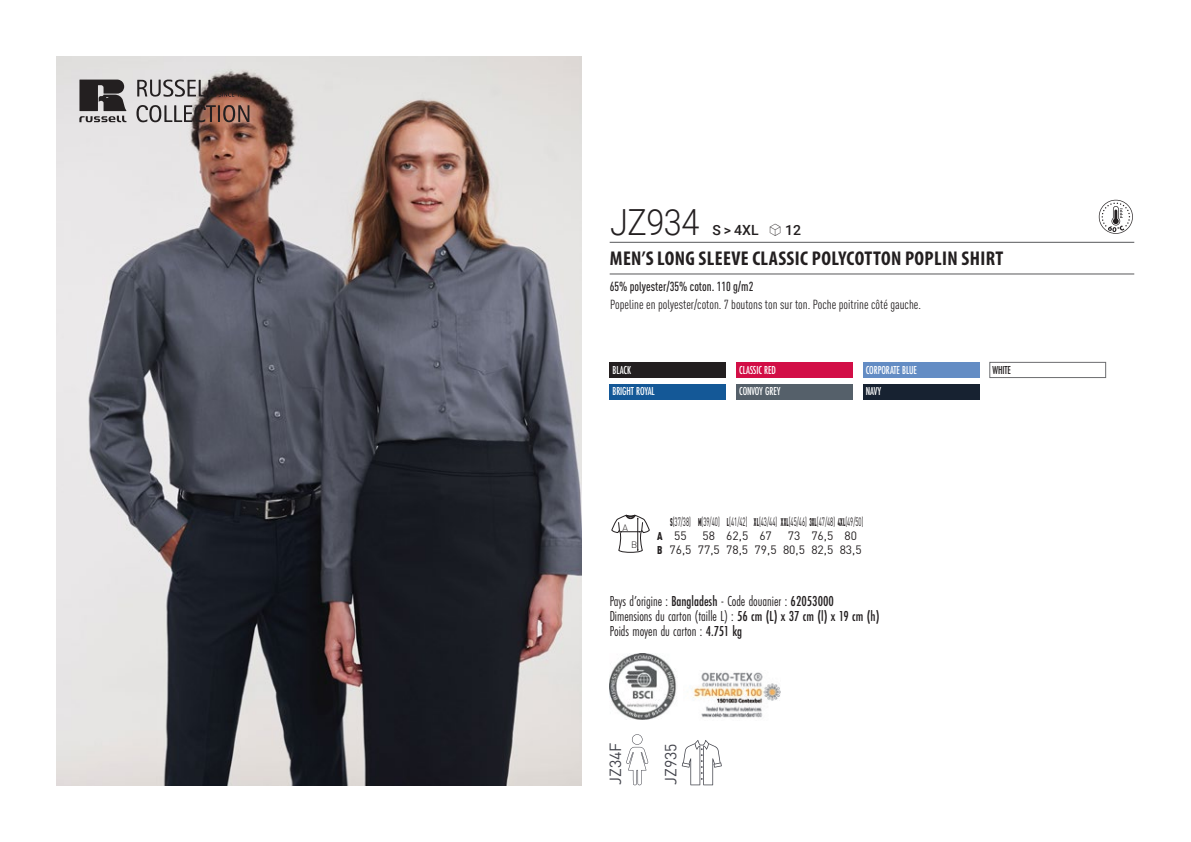
<style>
.page{position:relative;width:1191px;height:842px;background:#fff}
.page>*{position:absolute;margin:0;border:0;box-sizing:border-box;transform-origin:0 0}
.t1{font:300 36px "Roboto";letter-spacing:-.015em;color:#231f20;scale:.9 1}
.t2{font:700 condensed 20px "Myriad Pro";letter-spacing:.02em;color:#231f20}
.t3{font:16px "DIN Pro";color:#43444c}
.t4{font:15px "Futura PT Cond";color:#231f20;scale:.95 1}
.t5{font:500 14px "Roboto";color:#231f20}
.t6{font:condensed 13px "DIN Pro";color:#231f20}
.grammage_2020{font:500 condensed 13px "DIN Pro";color:#231f20;scale:.95 1}
._88_tailles_tab_maig{font:12px/13.6px "DIN Pro";color:#231f20;scale:.5 1}
.Coloris_nuancier_bla{font:500 12px "Futura PT Cond";letter-spacing:-.01em;color:#fff;scale:.9 1}
._88_tailles_tab_maig-2{font:12px/13.6px "DIN Pro";color:#231f20}
.Coloris_nuancier{font:500 12px "Futura PT Cond";letter-spacing:-.01em;color:#231f20;scale:.9 1}
.t7{font:300 9.2px "DIN";color:#231f20}
.s1{font-family:"Linotype Shapeshifter";font-weight:400;font-size:16px}
.s2{font-weight:900;font-stretch:condensed;font-size:11.2px}
.s3{font-weight:500}
</style>
<div class="page">
<img style="left:57px;top:57px;width:524px;height:728px">
<svg style="left:136px;top:105px;width:113px;height:17px;background:#917d78"></svg>
<svg style="left:137px;top:79px;width:112px;height:18px;background:#757070"></svg>
<svg style="left:79px;top:80px;width:47px;height:42px;background:#5f5c5d"></svg>
<div style="left:609px;top:362px;width:117px;height:16px;background:#231f20"></div>
<div style="left:609px;top:384px;width:117px;height:15px;background:#145897"></div>
<div style="left:736px;top:362px;width:116px;height:16px;background:#d20e46"></div>
<div style="left:736px;top:384px;width:116px;height:15px;background:#55606a"></div>
<div style="left:863px;top:362px;width:116px;height:16px;background:#638cc4"></div>
<div style="left:863px;top:384px;width:116px;height:15px;background:#172231"></div>
<div style="left:989px;top:362px;width:116px;height:16px;background:#fff;border:1px solid #6c6d70"></div>
<svg style="left:626px;top:734px;width:22px;height:51px"></svg>
<svg style="left:682px;top:740px;width:40px;height:45px"></svg>
<svg style="left:1098px;top:200px;width:34px;height:34px"></svg>
<svg style="left:611px;top:515px;width:38px;height:38px"></svg>
<img style="left:609px;top:654px;width:68px;height:66px">
<img style="left:693px;top:672px;width:87px;height:46px">
<hr style="left:609px;top:242px;width:525px;height:1px;background:#57585a">
<hr style="left:609px;top:274px;width:525px;height:1px;background:#57585a">
<p class="t1" style="left:610px;top:197px;width:100px">JZ934</p>
<p class="t5" style="left:712px;top:220px;width:90px">S &gt; 4XL <span class="s1">S</span> 12</p>
<p class="t2" style="left:610px;top:246px;width:395px">MEN’S LONG SLEEVE CLASSIC POLYCOTTON POPLIN SHIRT</p>
<p class="grammage_2020" style="left:609px;top:277px;width:153px">65% polyester/35% coton. 110 g/m2</p>
<p class="t6" style="left:610px;top:295px;width:312px">Popeline en polyester/coton. 7 boutons ton sur ton. Poche poitrine côté gauche.</p>
<p class="Coloris_nuancier_bla" style="left:612px;top:363px;width:22px">BLACK</p>
<p class="Coloris_nuancier_bla" style="left:612px;top:384px;width:48px">BRIGHT ROYAL</p>
<p class="Coloris_nuancier_bla" style="left:739px;top:363px;width:42px">CLASSIC RED</p>
<p class="Coloris_nuancier_bla" style="left:739px;top:384px;width:47px">CONVOY GREY</p>
<p class="Coloris_nuancier_bla" style="left:866px;top:363px;width:58px">CORPORATE BLUE</p>
<p class="Coloris_nuancier_bla" style="left:866px;top:384px;width:18px">NAVY</p>
<p class="t7" style="left:622px;top:522px;width:7px">A</p>
<p class="t7" style="left:631px;top:539px;width:8px">B</p>
<p class="_88_tailles_tab_maig" style="left:657px;top:514px;width:414px;text-indent:13px"><span class="s2">S</span>(37/38) <span class="s2">M</span>(39/40) <span class="s2">L</span>(41/42) <span class="s2">XL</span>(43/44) <span class="s2">XXL</span>(45/46) <span class="s2">3XL</span>(47/48) <span class="s2">4XL</span>(49/50)<br><span class="s2">A</span> 55</p>
<p class="_88_tailles_tab_maig-2" style="left:657px;top:528px;width:206px;text-indent:130px">73 76,5 80<br><span class="s2">B</span> 76,5 77,5 78,5 79,5 80,5 82,5 83,5</p>
<p class="_88_tailles_tab_maig-2" style="left:702px;top:528px;width:71px">58 62,5 67</p>
<p class="t4" style="left:609px;top:592px;width:237px">Pays d’origine : <span class="s3">Bangladesh</span> - Code douanier : <span class="s3">62053000</span></p>
<p class="t4" style="left:609px;top:607px;width:285px">Dimensions du carton (taille L) : <span class="s3">56 cm (L) x 37 cm (l) x 19 cm (h)</span></p>
<p class="t4" style="left:609px;top:622px;width:141px">Poids moyen du carton : <span class="s3">4.751 kg</span></p>
<p class="t3" style="left:602px;top:785px;width:44px;rotate:-90deg">JZ34F</p>
<p class="t3" style="left:658px;top:785px;width:43px;rotate:-90deg">JZ935</p>
<p class="Coloris_nuancier" style="left:992px;top:363px;width:22px">WHITE</p>
</div>
